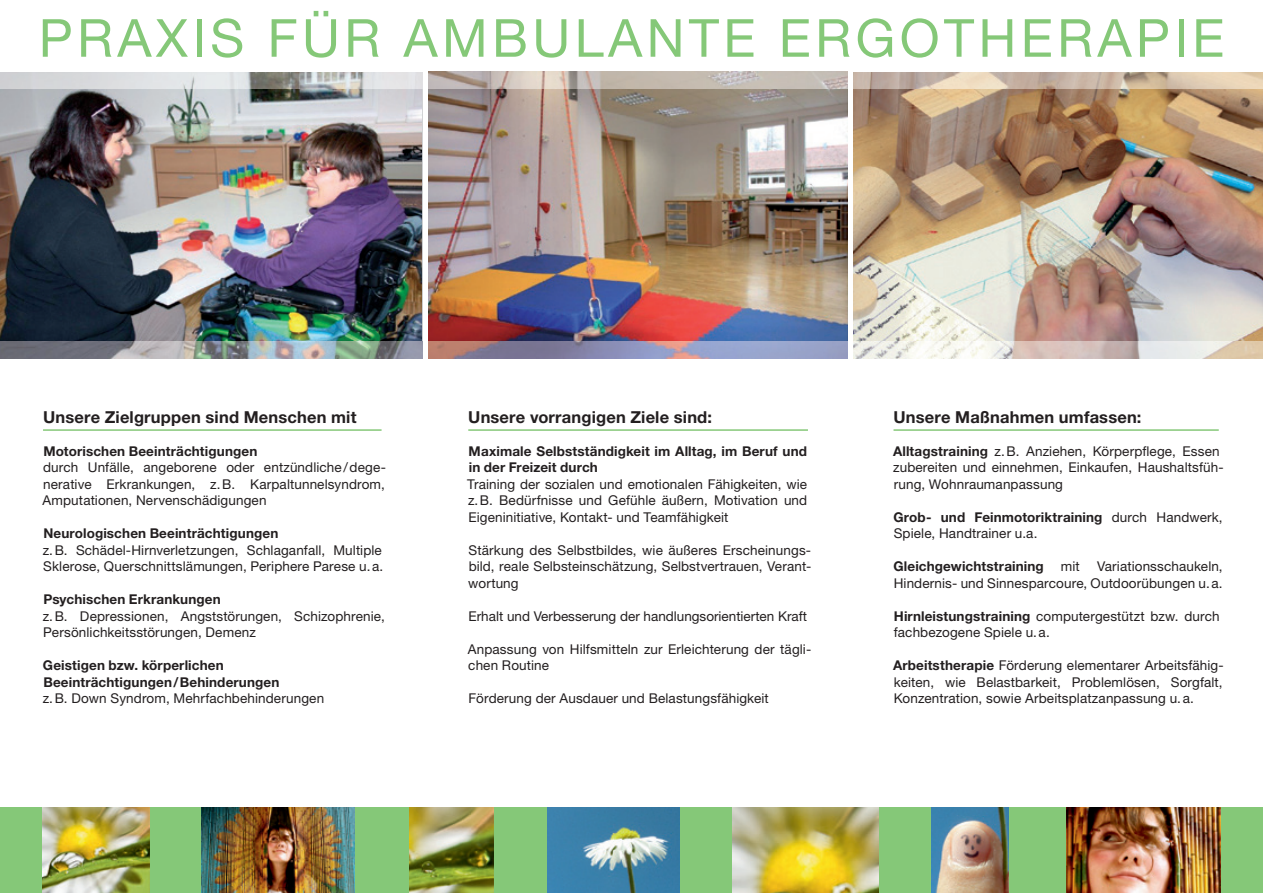
<style>
.page{position:relative;width:1263px;height:893px;background:#fff}
.page>*{position:absolute;margin:0;border:0;box-sizing:border-box;transform-origin:0 0}
.t1{font:52.5px "Helvetica Neue LT Std";letter-spacing:.085em;color:#85c878}
.t2{font:700 16.5px "Helvetica Neue LT Std";letter-spacing:.01em;color:#231f20}
.t3{font:13.5px/16.5px "Helvetica Neue LT Std";letter-spacing:.01em;color:#231f20}
.t4{font:700 13.5px/16.5px "Helvetica Neue LT Std";letter-spacing:.01em;color:#231f20}
.s1{font-weight:700}
</style>
<div class="page">
<img style="left:0;top:89px;width:422px;height:253px">
<img style="left:428px;top:89px;width:419px;height:253px">
<img style="left:854px;top:89px;width:409px;height:253px">
<svg style="left:422px;top:342px;width:841px;height:17px;background:#bcb5c0"></svg>
<img style="left:0;top:342px;width:422px;height:17px">
<svg style="left:0;top:72px;width:1263px;height:17px;background:#cbc2b9"></svg>
<div style="left:0;top:808px;width:1263px;height:85px;background:#85c878"></div>
<img style="left:201px;top:808px;width:153px;height:85px">
<img style="left:409px;top:808px;width:84px;height:85px">
<img style="left:732px;top:808px;width:146px;height:85px">
<img style="left:43px;top:808px;width:106px;height:85px">
<img style="left:1067px;top:808px;width:153px;height:85px">
<img style="left:932px;top:808px;width:77px;height:85px">
<img style="left:547px;top:808px;width:133px;height:85px">
<hr style="left:43px;top:429px;width:339px;height:2px;background:#85c878">
<hr style="left:468px;top:429px;width:340px;height:2px;background:#85c878">
<hr style="left:893px;top:429px;width:326px;height:2px;background:#85c878">
<h1 class="t1" style="left:39px;top:7px;width:1187px">PRAXIS FÜR AMBULANTE ERGOTHERAPIE</h1>
<p class="t2" style="left:43px;top:406px;width:315px">Unsere Zielgruppen sind Menschen mit</p>
<p class="t4" style="left:43px;top:442px;width:215px">Motorischen Beeinträchtigungen</p>
<p class="t3" style="left:42px;top:459px;width:345px;text-align:justify">durch Unfälle, angeborene oder entzündliche / dege&shy;nerative Erkrankungen, z. B. Karpaltunnelsyndrom, Amputationen, Nervenschädigungen</p>
<p class="t4" style="left:43px;top:525px;width:236px">Neurologischen Beeinträchtigungen</p>
<p class="t3" style="left:43px;top:541px;width:342px">z. B. Schädel-Hirnverletzungen, Schlaganfall, Multiple<br>Sklerose, Querschnittslämungen, Periphere Parese u. a.</p>
<p class="t4" style="left:43px;top:591px;width:179px">Psychischen Erkrankungen</p>
<p class="t3" style="left:43px;top:607px;width:344px">z. B. Depressionen, Angststörungen, Schizophrenie,<br>Persönlichkeitsstörungen, Demenz</p>
<p class="t4" style="left:43px;top:657px;width:238px">Geistigen bzw. körperlichen<br>Beeinträchtigungen / Behinderungen</p>
<p class="t3" style="left:43px;top:690px;width:283px">z. B. Down Syndrom, Mehrfachbehinderungen</p>
<p class="t2" style="left:468px;top:406px;width:245px">Unsere vorrangigen Ziele sind:</p>
<p class="t4" style="left:469px;top:442px;width:340px">Maximale Selbstständigkeit im Alltag, im Beruf und in der Freizeit durch</p>
<p class="t3" style="left:467px;top:475px;width:342px;text-align:justify">Training der sozialen und emotionalen Fähigkeiten, wie z. B. Bedürfnisse und Gefühle äußern, Motivation und Eigeninitiative, Kontakt- und Teamfähigkeit</p>
<p class="t3" style="left:468px;top:541px;width:344px;text-align:justify">Stärkung des Selbstbildes, wie äußeres Erscheinungs&shy;bild, reale Selbsteinschätzung, Selbstvertrauen, Verant&shy;wortung</p>
<p class="t3" style="left:468px;top:607px;width:340px">Erhalt und Verbesserung der handlungsorientierten Kraft</p>
<p class="t3" style="left:468px;top:640px;width:345px">Anpassung von Hilfsmitteln zur Erleichterung der tägli&shy;chen Routine</p>
<p class="t3" style="left:468px;top:690px;width:302px">Förderung der Ausdauer und Belastungsfähigkeit</p>
<p class="t2" style="left:893px;top:406px;width:249px">Unsere Maßnahmen umfassen:</p>
<p class="t3" style="left:893px;top:442px;width:332px"><span class="s1">Alltagstraining</span> z. B. Anziehen, Körperpflege, Essen zubereiten und einnehmen, Einkaufen, Haushaltsfüh&shy;rung, Wohnraumanpassung</p>
<p class="t3" style="left:893px;top:508px;width:331px"><span class="s1">Grob- und Feinmotoriktraining</span> durch Handwerk,<br>Spiele, Handtrainer u.a.</p>
<p class="t4" style="left:893px;top:558px;width:152px">Gleichgewichtstraining</p>
<p class="t3" style="left:1061px;top:558px;width:20px">mit</p>
<p class="t3" style="left:894px;top:558px;width:330px;text-align:right">Variationsschaukeln,<br>Hindernis- und Sinnesparcoure, Outdoorübungen u. a.</p>
<p class="t3" style="left:894px;top:607px;width:327px"><span class="s1">Hirnleistungstraining</span> computergestützt bzw. durch fachbezogene Spiele u. a.</p>
<p class="t3" style="left:893px;top:657px;width:332px;text-align:justify"><span class="s1">Arbeitstherapie</span> Förderung elementarer Arbeitsfähig&shy;keiten, wie Belastbarkeit, Problemlösen, Sorgfalt, Konzentration, sowie Arbeitsplatzanpassung u. a.</p>
</div>
